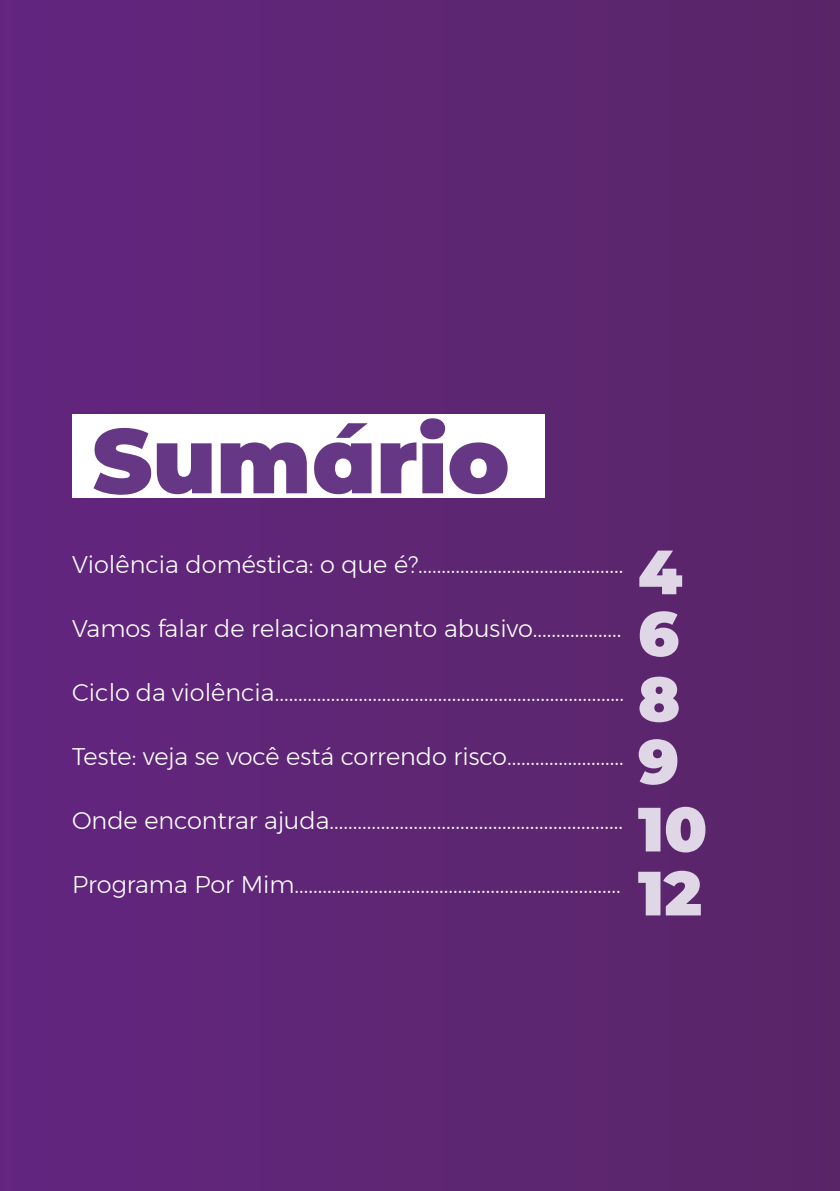
<style>
.page{position:relative;width:840px;height:1191px;background:#fff}
.page>*{position:absolute;margin:0;border:0;box-sizing:border-box;transform-origin:0 0}
.t1{font:900 91.2px "Montserrat Alternates";color:#663784}
.t2{font:900 62.4px/64.2px "Montserrat Alternates";color:#e0d7e6}
.t3{font:300 24px "Montserrat";color:#fff}
</style>
<div class="page">
<div style="left:0;top:0;width:839px;height:1191px;background:#5e2673"></div>
<div style="left:72px;top:414px;width:472px;height:83px;background:#fff"></div>
<h1 class="t1" style="left:92px;top:392px;width:418px">Sumário</h1>
<p class="t3" style="left:72px;top:546px;width:552px">Violência doméstica: o que é?............................................</p>
<p class="t3" style="left:72px;top:610px;width:550px">Vamos falar de relacionamento abusivo...................</p>
<p class="t3" style="left:72px;top:674px;width:553px">Ciclo da violência...........................................................................</p>
<p class="t3" style="left:72px;top:738px;width:552px">Teste: veja se você está correndo risco.........................</p>
<p class="t3" style="left:72px;top:802px;width:552px">Onde encontrar ajuda...............................................................</p>
<p class="t3" style="left:72px;top:866px;width:550px">Programa Por Mim......................................................................</p>
<h2 class="t2" style="left:637px;top:536px;width:71px">4<br>6<br>8<br>9<br>10<br>12</h2>
</div>
